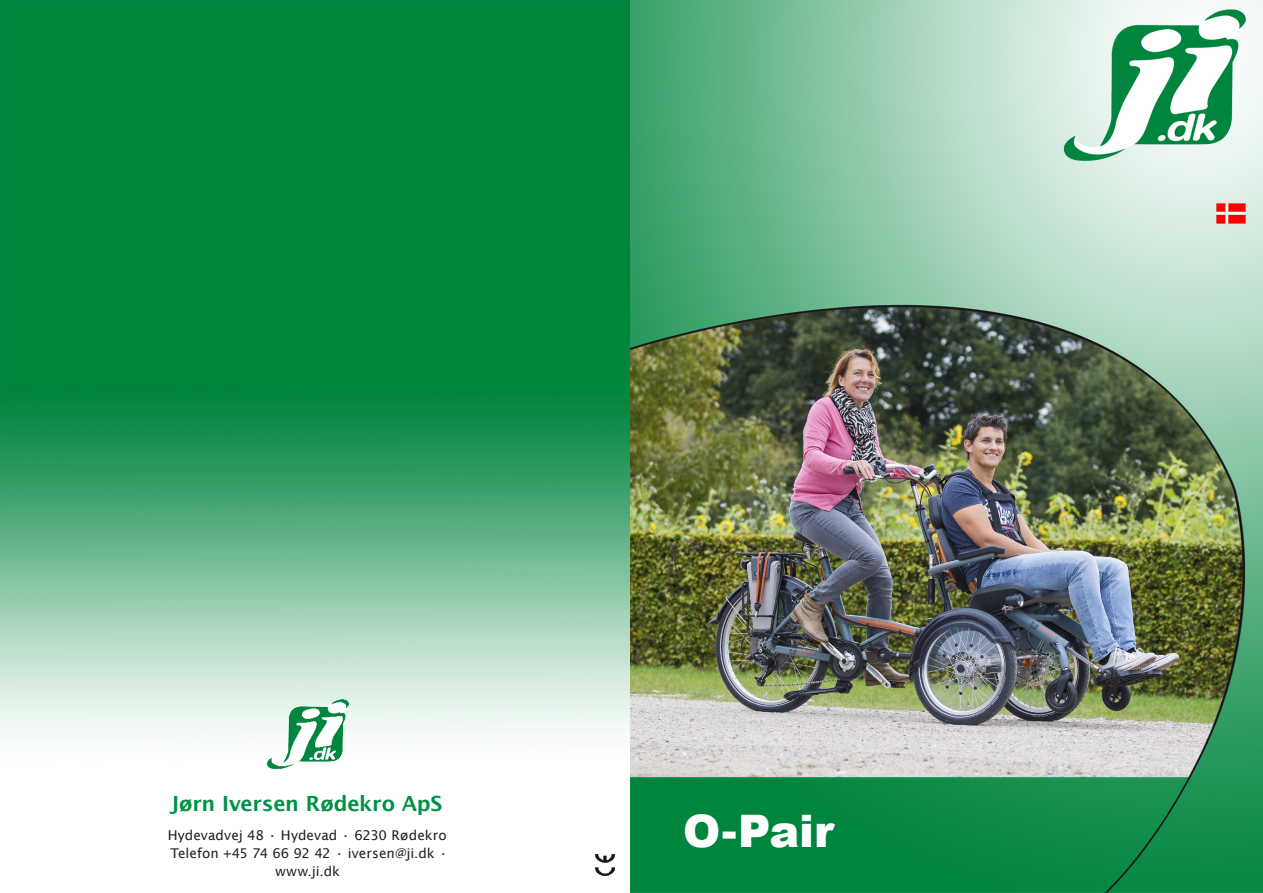
<style>
.page{position:relative;width:1263px;height:893px;background:#fff}
.page>*{position:absolute;margin:0;border:0;box-sizing:border-box;transform-origin:0 0}
.t1{font:900 44.85px "Arial";color:#fff}
.Overskrift_3_14_16p{font:600 20.85px "Lucida Sans";letter-spacing:-.015em;color:#009145}
.Adressefelt_2_9_12p{font:13.5px "Lucida Sans";letter-spacing:.005em;color:#231f20}
</style>
<div class="page">
<img style="left:0;top:0;width:630px;height:872px">
<img style="left:630px;top:0;width:633px;height:893px">
<img style="left:266px;top:699px;width:84px;height:71px">
<img style="left:595px;top:855px;width:19px;height:21px">
<img style="left:1216px;top:204px;width:30px;height:19px">
<p class="Overskrift_3_14_16p" style="left:171px;top:792px;width:273px">Jørn Iversen Rødekro ApS</p>
<p class="Adressefelt_2_9_12p" style="left:168px;top:827px;width:281px">Hydevadvej 48 • Hydevad • 6230 Rødekro</p>
<p class="Adressefelt_2_9_12p" style="left:171px;top:845px;width:278px">Telefon +45 74 66 92 42 • iversen@ji.dk •</p>
<p class="Adressefelt_2_9_12p" style="left:275px;top:863px;width:66px">www.ji.dk</p>
<p class="t1" style="left:683px;top:798px;width:152px">O-Pair</p>
</div>
